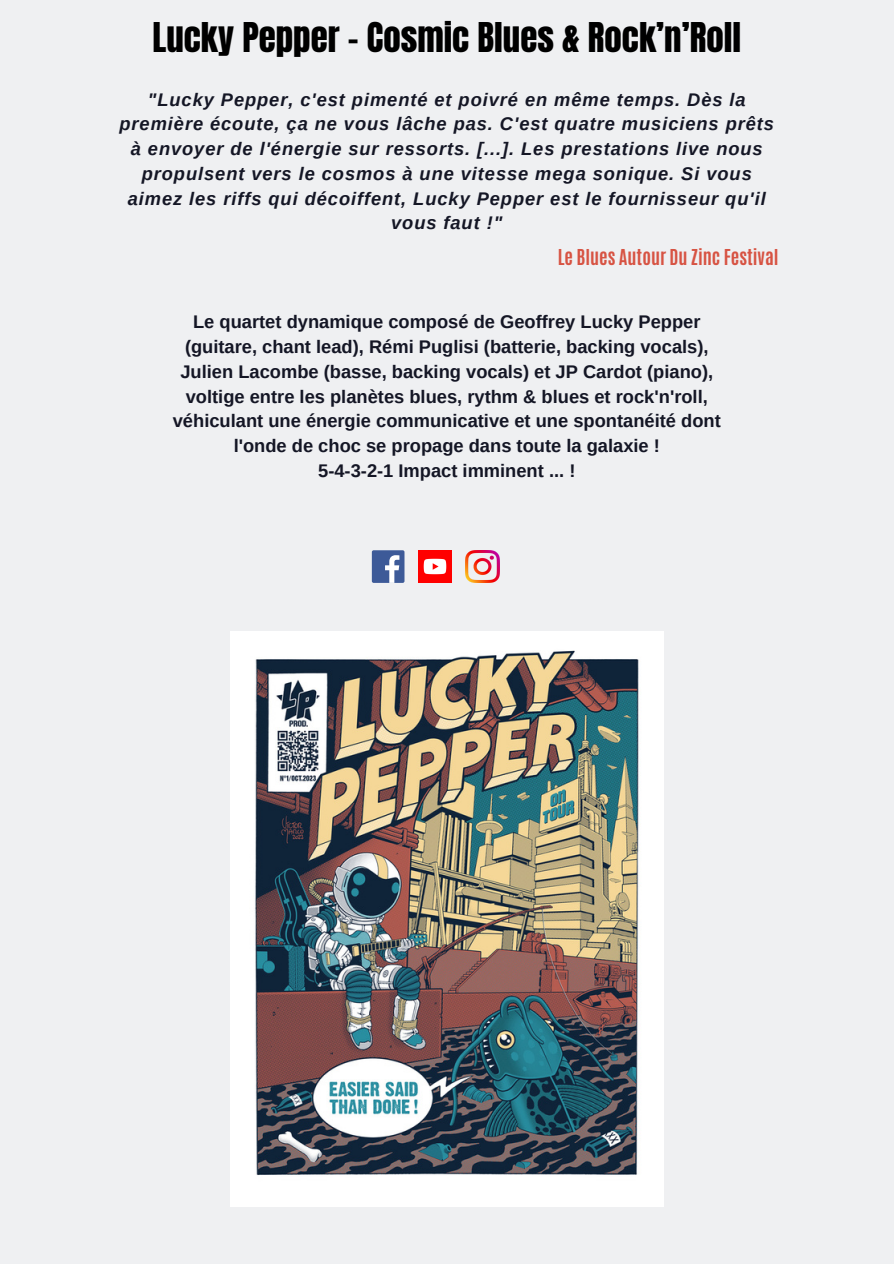
<style>
.page{position:relative;width:894px;height:1264px;background:#fff}
.page>*{position:absolute;margin:0;border:0;box-sizing:border-box;transform-origin:0 0}
.t1{font:34.8px "Anton";color:#000}
.t2{font:700 18.3px/24.8px "Arimo";color:#141625;text-align:center}
.t3{font:italic 700 18.3px/24.8px "Arimo";letter-spacing:.05em;color:#141625;text-align:center}
.t4{font:700 18.3px "Antonio";color:#d75343}
</style>
<div class="page">
<div style="left:0;top:0;width:893px;height:1263px;background:#eff0f2"></div>
<div style="left:372px;top:550px;width:32px;height:33px;background:#3d5a98;border-radius:2px"></div>
<svg style="left:385px;top:555px;width:14px;height:28px"></svg>
<img style="left:418px;top:550px;width:33px;height:33px">
<img style="left:465px;top:550px;width:34px;height:33px">
<img style="left:231px;top:631px;width:432px;height:575px">
<p class="t1" style="left:152px;top:13px;width:589px">Lucky Pepper - Cosmic Blues &amp; Rock’n’Roll</p>
<p class="t3" style="left:119px;top:87px;width:656px">"Lucky Pepper, c'est pimenté et poivré en même temps. Dès la première écoute, ça ne vous lâche pas. C'est quatre musiciens prêts à envoyer de l'énergie sur ressorts. [...]. Les prestations live nous propulsent vers le cosmos à une vitesse mega sonique. Si vous aimez les riffs qui décoiffent, Lucky Pepper est le fournisseur qu'il vous faut !"</p>
<p class="t4" style="left:557px;top:244px;width:222px">Le Blues Autour Du Zinc Festival</p>
<p class="t2" style="left:173px;top:309px;width:549px">Le quartet dynamique composé de Geoffrey Lucky Pepper (guitare, chant lead), Rémi Puglisi (batterie, backing vocals), Julien Lacombe (basse, backing vocals) et JP Cardot (piano), voltige entre les planètes blues, rythm &amp; blues et rock'n'roll, véhiculant une énergie communicative et une spontanéité dont l'onde de choc se propage dans toute la galaxie !</p>
<p class="t2" style="left:318px;top:458px;width:259px">5-4-3-2-1 Impact imminent ... !</p>
</div>
